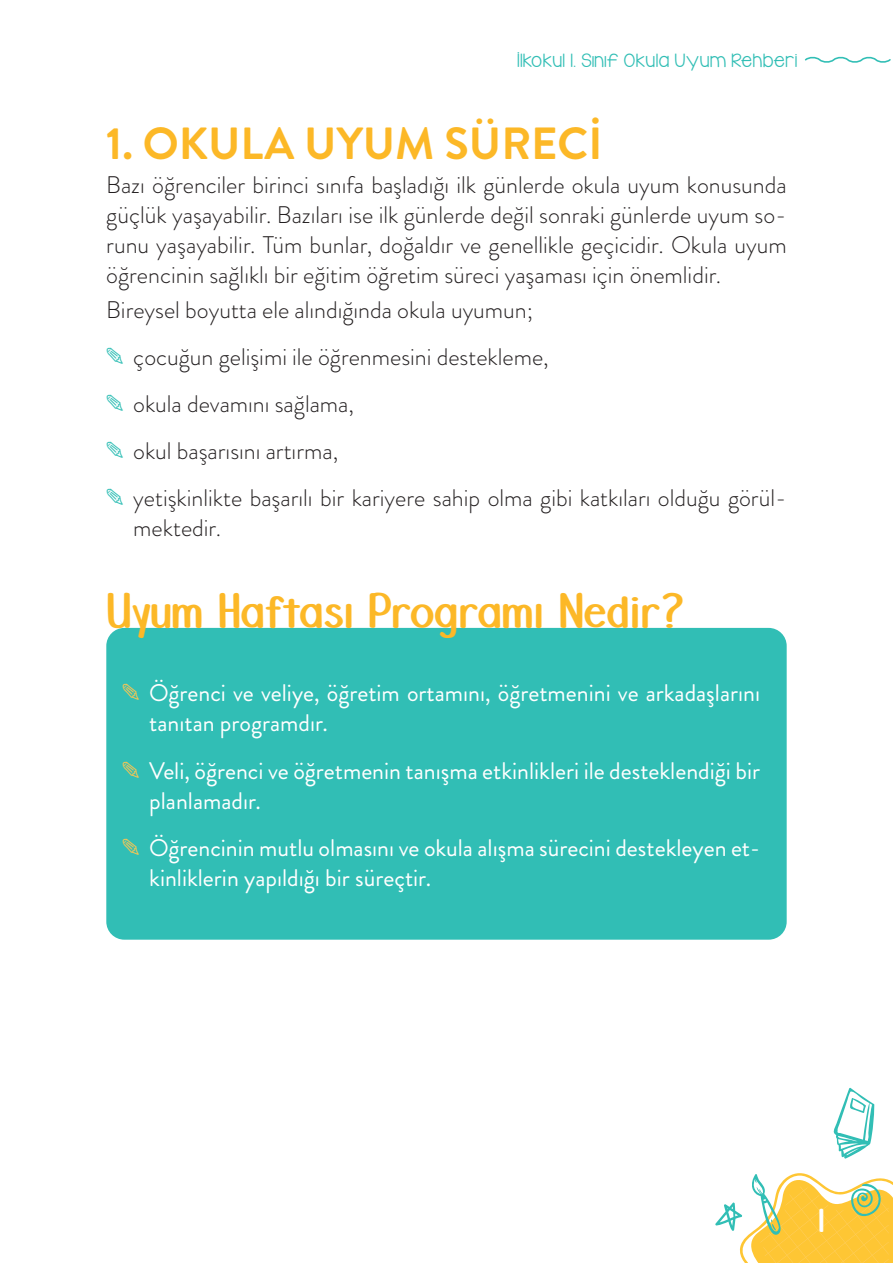
<style>
.page{position:relative;width:893px;height:1263px;background:#fff}
.page>*{position:absolute;margin:0;border:0;box-sizing:border-box;transform-origin:0 0}
.t1{font:700 45px "Brandon Grotesque";color:#fcb827}
.t2{font:40.5px "DJB Stinky Marker";color:#fcb827}
.t3{font:27px "DJB Stinky Marker";color:#fff}
.t4{font:300 24px/47px "Brandon Grotesque";color:#231f20;text-align:justify}
.t5{font:24px/30px "Brandon Grotesque";color:#fff}
.t6{font:15px "KG Lego House";letter-spacing:.065em;color:#31beb5}
.s1{font-family:"Hello Doodles";font-weight:400;color:#31beb5}
.s2{font-family:"Hello Doodles";color:#fbc652}
</style>
<div class="page">
<svg style="left:833px;top:1087px;width:41px;height:72px"></svg>
<svg style="left:715px;top:1173px;width:178px;height:90px"></svg>
<svg style="left:804px;top:56px;width:87px;height:7px"></svg>
<div style="left:106px;top:628px;width:681px;height:312px;background:#31beb5;border-radius:18px"></div>
<p class="t6" style="left:518px;top:50px;width:281px">İlkokul 1. Sınıf Okula Uyum Rehberi</p>
<h1 class="t1" style="left:106px;top:117px;width:498px">1. OKULA UYUM SÜRECİ</h1>
<p class="t4" style="left:106px;top:171px;width:682px;line-height:30px">Bazı öğrenciler birinci sınıfa başladığı ilk günlerde okula uyum konusunda güçlük yaşayabilir. Bazıları ise ilk günlerde değil sonraki günlerde uyum so&shy;runu yaşayabilir. Tüm bunlar, doğaldır ve genellikle geçicidir. Okula uyum öğrencinin sağlıklı bir eğitim öğretim süreci yaşaması için önemlidir.</p>
<p class="t4" style="left:106px;top:287px;width:682px;text-align:left">Bireysel boyutta ele alındığında okula uyumun;<br><span class="s1">K</span> çocuğun gelişimi ile öğrenmesini destekleme,<br><span class="s1">K</span> okula devamını sağlama,<br><span class="s1">K</span> okul başarısını artırma,<br><span class="s1">K</span> yetişkinlikte başarılı bir kariyere sahip olma gibi katkıları olduğu görül-</p>
<p class="t4" style="left:133px;top:505px;width:89px">mektedir.</p>
<h2 class="t2" style="left:107px;top:584px;width:578px">Uyum Haftası Programı Nedir?</h2>
<p class="t5" style="left:149px;top:679px;width:612px;text-indent:-27px"><span class="s2">K</span> Öğrenci ve veliye, öğretim ortamını, öğretmenini ve arkadaşlarını tanıtan programdır.</p>
<p class="t5" style="left:149px;top:756px;width:612px;text-indent:-27px"><span class="s2">K</span> Veli, öğrenci ve öğretmenin tanışma etkinlikleri ile desteklendiği bir planlamadır.</p>
<p class="t5" style="left:149px;top:833px;width:612px;text-indent:-27px"><span class="s2">K</span> Öğrencinin mutlu olmasını ve okula alışma sürecini destekleyen et&shy;kinliklerin yapıldığı bir süreçtir.</p>
<p class="t3" style="left:818px;top:1207px;width:8px">1</p>
</div>
